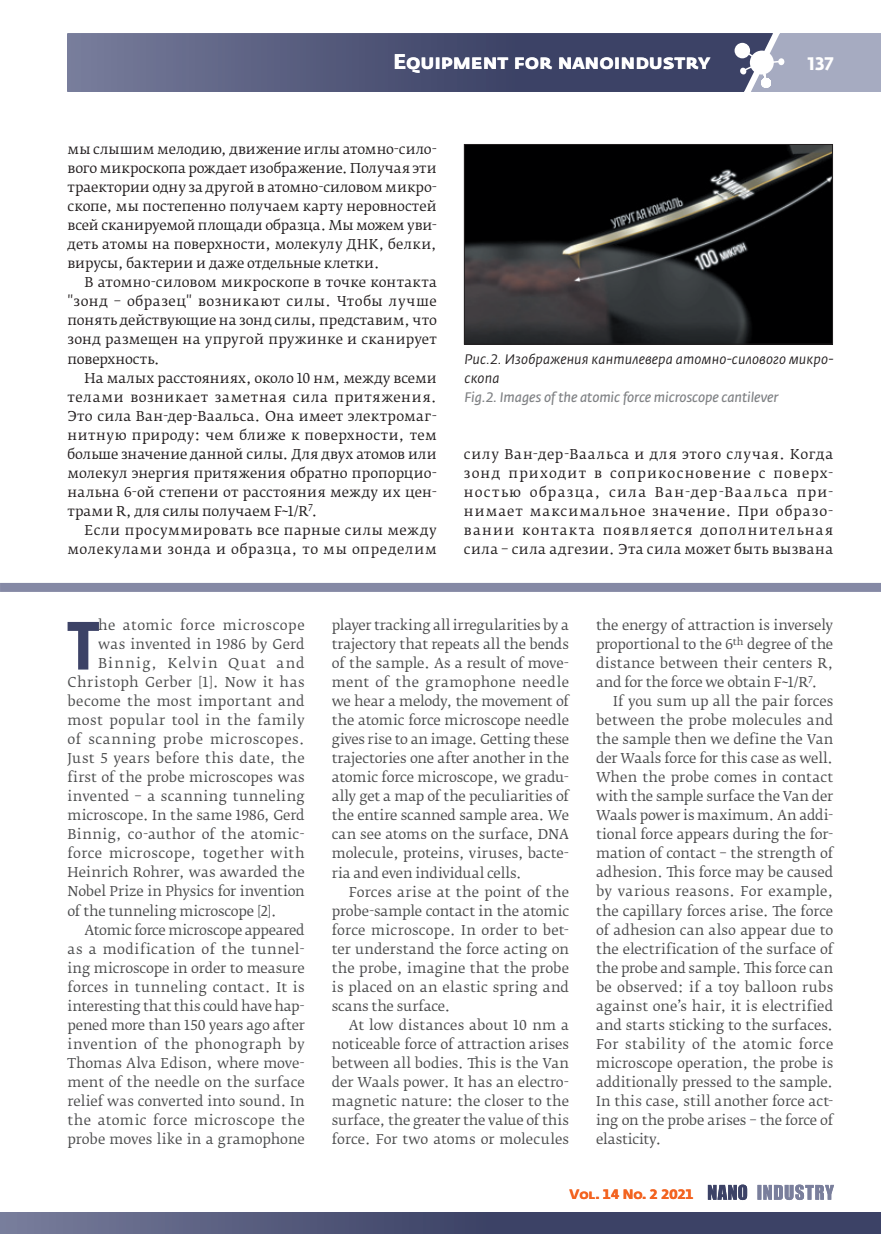
<style>
.page{position:relative;width:881px;height:1234px;background:#fff}
.page>*{position:absolute;margin:0;border:0;box-sizing:border-box;transform-origin:0 0}
.t1{font:700 67.35px "Fedra Sans Cond Pro";color:#3c4266}
.t2{font:700 21px "Fedra Sans Pro";color:#fff}
.t3{font:700 18px "Fedra Sans Alt Pro";color:#fff}
.t4{font:italic 13.65px/19px "Fedra Sans Pro";letter-spacing:.01em;color:#231f20}
.t5{font:italic 13.65px "Fedra Sans Pro";letter-spacing:-.01em;color:#808285}
.t6{font:13.5px/19px "Fedra Serif B Pro";letter-spacing:.01em;color:#4b4c4d;text-align:justify}
.t7{font:13.5px/19px "Fedra Serif B Pro";letter-spacing:.02em;color:#231f20;text-align:justify}
.t8{font:13.5px "Fedra Serif B Pro";letter-spacing:.03em;color:#4b4c4d}
.t9{font:13.5px/19px "Fedra Serif B Pro";letter-spacing:.04em;color:#231f20;text-align:right}
.t10{font:13.5px "Fedra Serif B Pro";letter-spacing:-.02em;color:#4b4c4d}
.t11{font:13.5px "Fedra Serif B Pro";letter-spacing:.035em;color:#4b4c4d}
.t12{font:13.5px "Fedra Serif B Pro";letter-spacing:-.025em;color:#4b4c4d}
.t13{font:13.5px "Fedra Serif B Pro";letter-spacing:-.015em;color:#4b4c4d}
.t14{font:13.5px "Fedra Serif B Pro";letter-spacing:-.01em;color:#4b4c4d}
.t15{font:13.5px "Fedra Serif B Pro";letter-spacing:.045em;color:#4b4c4d}
.t16{font:13.5px "Fedra Serif B Pro";letter-spacing:.04em;color:#4b4c4d}
.t17{font:13.5px "Fedra Serif B Pro";letter-spacing:.095em;color:#4b4c4d}
.t18{font:700 13.5px "Fedra Sans Alt Pro";color:#f36421}
</style>
<div class="page">
<div style="left:0;top:582px;width:880px;height:9px;background:#8589a5"></div>
<svg style="left:757px;top:1184px;width:76px;height:15px"></svg>
<svg style="left:707px;top:1184px;width:39px;height:15px"></svg>
<div style="left:2px;top:1211px;width:878px;height:22px;background:linear-gradient(to right,#6b7090,#2d3459)"></div>
<hr style="left:0;top:1211px;width:2px;height:22px;background:#787e9c">
<svg style="left:68px;top:33px;width:812px;height:59px;background:#5f6484"></svg>
<img style="left:466px;top:146px;width:364px;height:196px">
<div style="left:464px;top:144px;width:368px;height:200px;border:1px solid #231f20"></div>
<h2 class="t2" style="left:393px;top:49px;width:318px">Equipment for nanoindustry</h2>
<h3 class="t3" style="left:794px;top:52px;width:40px">137137</h3>
<p class="t7" style="left:68px;top:140px;width:370px">мы слышим мелодию, движение иглы атомно-сило&shy;вого микроскопа рождает изображение. Получая эти траектории одну за другой в атомно-силовом микро&shy;скопе, мы постепенно получаем карту неровностей всей сканируемой площади образца. Мы можем уви&shy;деть атомы на поверхности, молекулу ДНК, белки, вирусы, бактерии и даже отдельные клетки.</p>
<p class="t7" style="left:68px;top:273px;width:370px;text-indent:17px">В атомно-силовом микроскопе в точке контакта "зонд – образец" возникают силы. Чтобы лучше понять действующие на зонд силы, представим, что зонд размещен на упругой пружинке и сканирует поверхность.</p>
<p class="t7" style="left:68px;top:368px;width:371px;text-indent:17px">На малых расстояниях, около 10 нм, между всеми телами возникает заметная сила притяжения.<br>Это сила Ван-дер-Ваальса. Она имеет электромаг&shy;нитную природу: чем ближе к поверхности, тем больше значение данной силы. Для двух атомов или молекул энергия притяжения обратно пропорцио&shy;нальна 6-ой степени от расстояния между их цен&shy;трами R, для силы получаем F~1/R<sup>7</sup>.</p>
<p class="t9" style="left:67px;top:520px;width:371px">Если просуммировать все парные силы между молекулами зонда и образца, то мы определим</p>
<p class="t4" style="left:464px;top:349px;width:370px">Рис.2. Изображения кантилевера атомно-силового микро&shy;скопа</p>
<p class="t5" style="left:464px;top:388px;width:315px">Fig.2. Images of the atomic force microscope cantilever</p>
<p class="t7" style="left:463px;top:444px;width:370px">силу Ван-дер-Ваальса и для этого случая. Когда зонд приходит в соприкосновение с поверх&shy;ностью образца, сила Ван-дер-Ваальса при&shy;нимает максимальное значение. При образо&shy;вании контакта появляется дополнительная сила – сила адгезии. Эта сила может быть вызвана</p>
<h1 class="t1" style="left:67px;top:604px;width:34px">T</h1>
<p class="t11" style="left:98px;top:616px;width:208px">he atomic force microscope</p>
<p class="t6" style="left:98px;top:634px;width:208px">was invented in 1986 by Gerd</p>
<p class="t17" style="left:98px;top:654px;width:208px">Binnig, Kelvin Quat and</p>
<p class="t8" style="left:68px;top:673px;width:238px">Christoph Gerber [1]. Now it has</p>
<p class="t8" style="left:68px;top:692px;width:238px">become the most important and</p>
<p class="t16" style="left:68px;top:711px;width:238px">most popular tool in the family</p>
<p class="t15" style="left:68px;top:730px;width:238px">of scanning probe microscopes.</p>
<p class="t6" style="left:68px;top:748px;width:238px">Just 5 years before this date, the</p>
<p class="t6" style="left:68px;top:767px;width:238px">first of the probe microscopes was</p>
<p class="t8" style="left:68px;top:788px;width:238px">invented – a scanning tunneling</p>
<p class="t6" style="left:68px;top:805px;width:239px">microscope. In the same 1986, Gerd</p>
<p class="t6" style="left:68px;top:825px;width:239px">Binnig, co-author of the atomic-</p>
<p class="t8" style="left:68px;top:845px;width:238px">force microscope, together with</p>
<p class="t6" style="left:68px;top:863px;width:238px">Heinrich Rohrer, was awarded the</p>
<p class="t10" style="left:68px;top:883px;width:239px">Nobel Prize in Physics for invention</p>
<p class="t14" style="left:68px;top:902px;width:211px">of the tunneling microscope [2].</p>
<p class="t12" style="left:85px;top:921px;width:221px">Atomic force microscope appeared</p>
<p class="t11" style="left:68px;top:940px;width:239px">as a modification of the tunnel-</p>
<p class="t6" style="left:68px;top:958px;width:238px">ing microscope in order to measure</p>
<p class="t6" style="left:68px;top:977px;width:238px">forces in tunneling contact. It is</p>
<p class="t10" style="left:68px;top:997px;width:239px">interesting that this could have hap-</p>
<p class="t13" style="left:68px;top:1016px;width:239px">pened more than 150 years ago after</p>
<p class="t6" style="left:68px;top:1034px;width:238px">invention of the phonograph by</p>
<p class="t6" style="left:68px;top:1053px;width:239px">Thomas Alva Edison, where move-</p>
<p class="t6" style="left:68px;top:1072px;width:239px">ment of the needle on the surface</p>
<p class="t6" style="left:68px;top:1091px;width:238px">relief was converted into sound. In</p>
<p class="t6" style="left:68px;top:1110px;width:239px">the atomic force microscope the</p>
<p class="t6" style="left:68px;top:1129px;width:238px">probe moves like in a gramophone</p>
<p class="t6" style="left:332px;top:615px;width:239px">player tracking all irregularities by a trajectory that repeats all the bends of the sample. As a result of move&shy;ment of the gramophone needle we hear a melody, the movement of the atomic force microscope needle gives rise to an image. Getting these trajectories one after another in the atomic force microscope, we gradu&shy;ally get a map of the peculiarities of the entire scanned sample area. We can see atoms on the surface, DNA molecule, proteins, viruses, bacte&shy;ria and even individual cells.</p>
<p class="t6" style="left:332px;top:882px;width:239px;text-indent:17px">Forces arise at the point of the probe-sample contact in the atomic force microscope. In order to bet&shy;ter understand the force acting on the probe, imagine that the probe is placed on an elastic spring and scans the surface.</p>
<p class="t6" style="left:332px;top:1015px;width:239px;text-indent:17px">At low distances about 10 nm a noticeable force of attraction arises between all bodies. This is the Van der Waals power. It has an electro&shy;magnetic nature: the closer to the surface, the greater the value of this force. For two atoms or molecules</p>
<p class="t6" style="left:596px;top:615px;width:238px">the energy of attraction is inversely proportional to the 6<sup>th</sup> degree of the distance between their centers R, and for the force we obtain F~1/R<sup>7</sup>.</p>
<p class="t6" style="left:595px;top:691px;width:239px;text-indent:17px">If you sum up all the pair forces between the probe molecules and the sample then we define the Van der Waals force for this case as well.<br>When the probe comes in contact with the sample surface the Van der Waals power is maximum. An addi&shy;tional force appears during the for&shy;mation of contact – the strength of adhesion. This force may be caused by various reasons. For example, the capillary forces arise. The force of adhesion can also appear due to the electrification of the surface of the probe and sample. This force can be observed: if a toy balloon rubs against one’s hair, it is electrified and starts sticking to the surfaces.<br>For stability of the atomic force microscope operation, the probe is additionally pressed to the sample.<br>In this case, still another force act&shy;ing on the probe arises – the force of elasticity.</p>
<p class="t18" style="left:569px;top:1185px;width:126px">Vol. 14 No. 2 2021</p>
</div>
